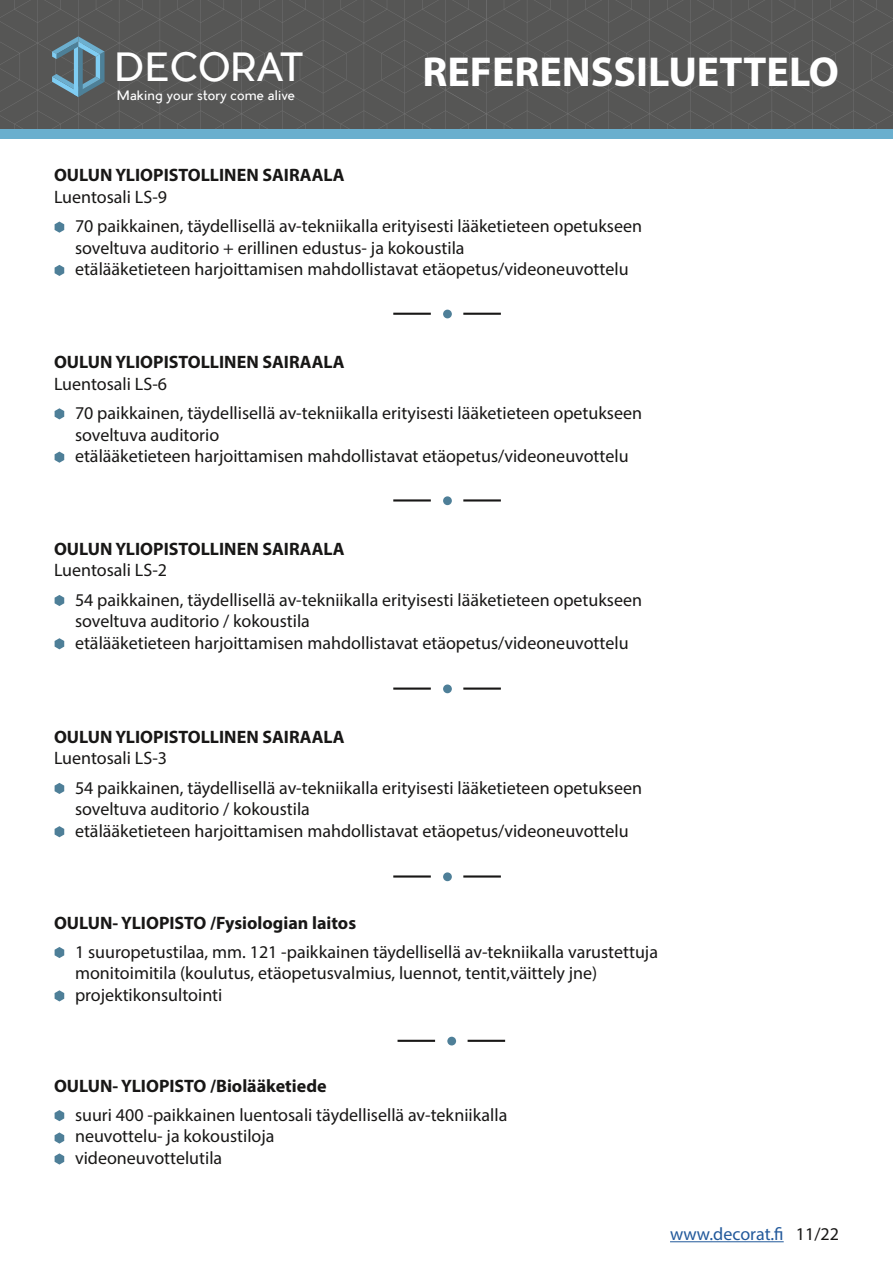
<style>
.page{position:relative;width:893px;height:1263px;background:#fff}
.page>*{position:absolute;margin:0;border:0;box-sizing:border-box;transform-origin:0 0}
.t1{font:700 42px "Myriad Pro";color:#fff}
.t2{font:38.1px "Pier Sans";color:#fff}
.t3{font:18px/21.6px "Myriad Pro";color:#181716}
.t4{font:700 18px "Myriad Pro";color:#181716}
.t5{font:18px "Myriad Pro";color:#22599b}
.t6{font:12.6px "Pier Sans";color:#fff}
.s1{color:#181716}
</style>
<div class="page">
<svg style="left:487px;top:0;width:406px;height:129px;background:#575756"></svg>
<svg style="left:0;top:0;width:487px;height:129px;background:#575756"></svg>
<div style="left:0;top:129px;width:893px;height:10px;background:#6aafce"></div>
<svg style="left:52px;top:36px;width:53px;height:61px;background:#5e7c89"></svg>
<hr style="left:670px;top:1241px;width:114px;height:1px;background:#22599b">
<hr style="left:393px;top:313px;width:38px;height:2px;background:#181716">
<hr style="left:463px;top:313px;width:38px;height:2px;background:#181716">
<div style="left:443px;top:310px;width:9px;height:8px;background:#4e7f98;border-radius:50%"></div>
<hr style="left:393px;top:499px;width:38px;height:2px;background:#181716">
<hr style="left:463px;top:499px;width:38px;height:2px;background:#181716">
<div style="left:443px;top:496px;width:9px;height:9px;background:#4e7f98;border-radius:50%"></div>
<hr style="left:393px;top:687px;width:38px;height:3px;background:#181716">
<hr style="left:463px;top:687px;width:38px;height:3px;background:#181716">
<div style="left:443px;top:684px;width:9px;height:9px;background:#4e7f98;border-radius:50%"></div>
<hr style="left:393px;top:875px;width:38px;height:2px;background:#181716">
<hr style="left:463px;top:875px;width:38px;height:2px;background:#181716">
<div style="left:443px;top:872px;width:9px;height:9px;background:#4e7f98;border-radius:50%"></div>
<svg style="left:55px;top:222px;width:9px;height:11px"></svg>
<svg style="left:55px;top:408px;width:9px;height:11px"></svg>
<svg style="left:55px;top:595px;width:9px;height:11px"></svg>
<svg style="left:55px;top:783px;width:9px;height:11px"></svg>
<svg style="left:55px;top:265px;width:9px;height:11px"></svg>
<svg style="left:55px;top:452px;width:9px;height:11px"></svg>
<svg style="left:55px;top:638px;width:9px;height:11px"></svg>
<svg style="left:55px;top:826px;width:9px;height:11px"></svg>
<hr style="left:398px;top:1040px;width:37px;height:2px;background:#181716">
<hr style="left:468px;top:1040px;width:37px;height:2px;background:#181716">
<div style="left:447px;top:1037px;width:9px;height:8px;background:#4e7f98;border-radius:50%"></div>
<svg style="left:55px;top:947px;width:9px;height:11px"></svg>
<svg style="left:55px;top:1110px;width:9px;height:11px"></svg>
<svg style="left:55px;top:990px;width:9px;height:11px"></svg>
<svg style="left:55px;top:1153px;width:9px;height:11px"></svg>
<svg style="left:55px;top:1132px;width:9px;height:11px"></svg>
<h2 class="t2" style="left:114px;top:43px;width:190px">DECORAT</h2>
<h1 class="t1" style="left:423px;top:44px;width:418px">REFERENSSILUETTELO</h1>
<p class="t6" style="left:117px;top:88px;width:180px">Making your story come alive</p>
<p class="t4" style="left:54px;top:164px;width:292px">OULUN YLIOPISTOLLINEN SAIRAALA</p>
<p class="t3" style="left:54px;top:186px;width:115px">Luentosali LS-9</p>
<p class="t3" style="left:75px;top:215px;width:569px">70 paikkainen, täydellisellä av-tekniikalla erityisesti lääketieteen opetukseen soveltuva auditorio + erillinen edustus- ja kokoustila<br>etälääketieteen harjoittamisen mahdollistavat etäopetus/videoneuvottelu</p>
<p class="t4" style="left:54px;top:350px;width:292px">OULUN YLIOPISTOLLINEN SAIRAALA</p>
<p class="t3" style="left:54px;top:373px;width:115px">Luentosali LS-6</p>
<p class="t3" style="left:75px;top:402px;width:569px">70 paikkainen, täydellisellä av-tekniikalla erityisesti lääketieteen opetukseen soveltuva auditorio<br>etälääketieteen harjoittamisen mahdollistavat etäopetus/videoneuvottelu</p>
<p class="t4" style="left:54px;top:537px;width:292px">OULUN YLIOPISTOLLINEN SAIRAALA</p>
<p class="t3" style="left:54px;top:559px;width:115px">Luentosali LS-2</p>
<p class="t3" style="left:75px;top:588px;width:569px">54 paikkainen, täydellisellä av-tekniikalla erityisesti lääketieteen opetukseen soveltuva auditorio / kokoustila<br>etälääketieteen harjoittamisen mahdollistavat etäopetus/videoneuvottelu</p>
<p class="t4" style="left:54px;top:725px;width:292px">OULUN YLIOPISTOLLINEN SAIRAALA</p>
<p class="t3" style="left:54px;top:747px;width:115px">Luentosali LS-3</p>
<p class="t3" style="left:75px;top:776px;width:569px">54 paikkainen, täydellisellä av-tekniikalla erityisesti lääketieteen opetukseen soveltuva auditorio / kokoustila<br>etälääketieteen harjoittamisen mahdollistavat etäopetus/videoneuvottelu</p>
<p class="t4" style="left:54px;top:911px;width:304px">OULUN- YLIOPISTO /Fysiologian laitos</p>
<p class="t3" style="left:75px;top:940px;width:584px">1 suuropetustilaa, mm. 121 -paikkainen täydellisellä av-tekniikalla varustettuja monitoimitila (koulutus, etäopetusvalmius, luennot, tentit,väittely jne) projektikonsultointi</p>
<p class="t4" style="left:54px;top:1074px;width:274px">OULUN- YLIOPISTO /Biolääketiede</p>
<p class="t3" style="left:75px;top:1103px;width:434px">suuri 400 -paikkainen luentosali täydellisellä av-tekniikalla neuvottelu- ja kokoustiloja<br>videoneuvottelutila</p>
<p class="t5" style="left:670px;top:1223px;width:171px">www.decorat.fi <span class="s1">11/22</span></p>
</div>
